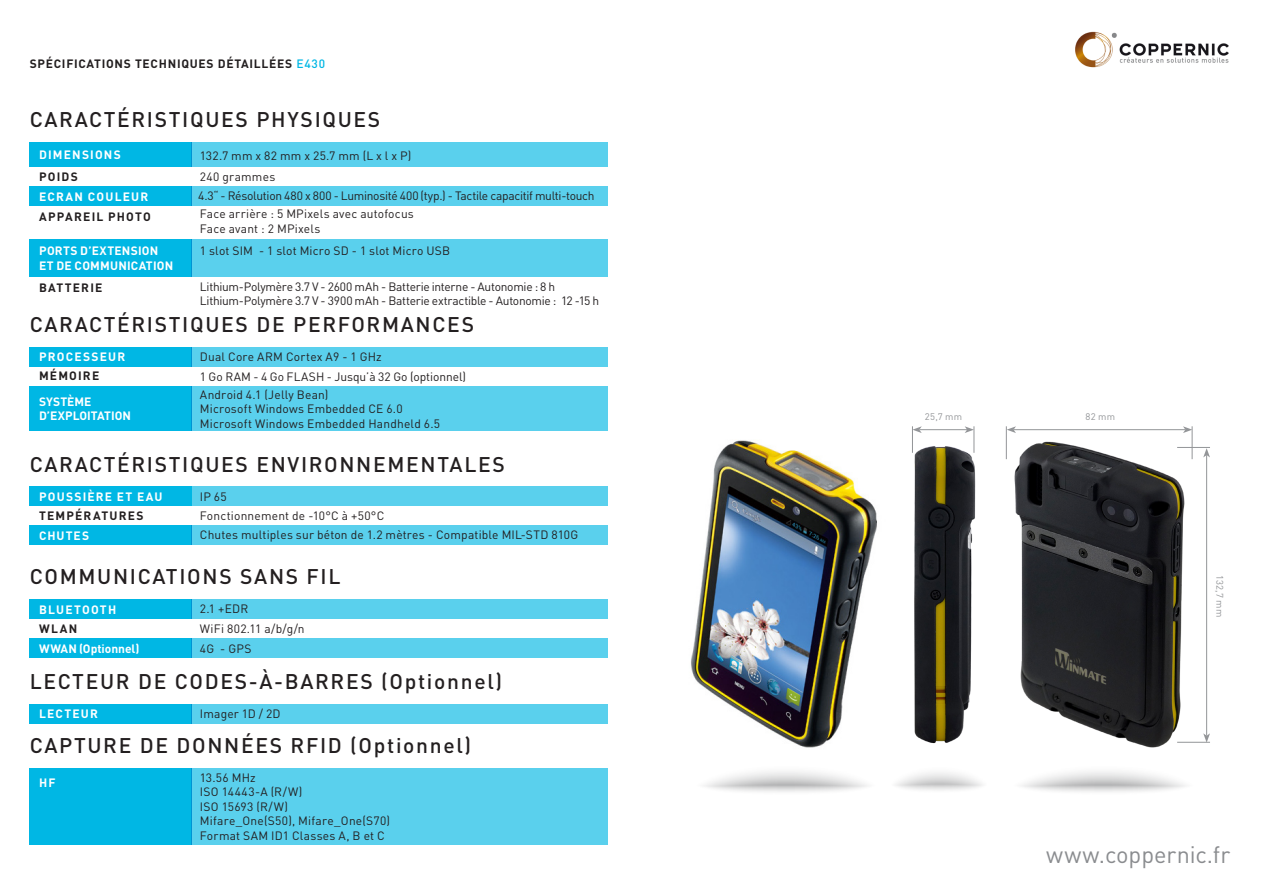
<style>
.page{position:relative;width:1263px;height:893px;background:#fff}
.page>*{position:absolute;margin:0;border:0;box-sizing:border-box;transform-origin:0 0}
.t1{font:23.55px "DINOT";letter-spacing:-.005em;color:#8a8c8f}
.t2{font:500 21px "DINOT";letter-spacing:.08em;color:#231f20}
.t3{font:12px/14.4px "DINOT";letter-spacing:.015em;color:#231f20}
.t4{font:12px/14.4px "DINOT";letter-spacing:-.025em;color:#231f20}
.t5{font:700 12px "DINOT";letter-spacing:.1em;color:#fff}
.t6{font:700 12px "DINOT";letter-spacing:.09em;color:#231f20}
.t7{font:700 12px "DINOT";letter-spacing:.06em;color:#231f20}
.t8{font:700 12px/14.4px "DINOT";letter-spacing:.015em;color:#fff}
.t9{font:700 12px/14.4px "DINOT";color:#fff}
.t10{font:700 12px "DINOT";letter-spacing:.08em;color:#fff}
.t11{font:700 12px "DINOT";letter-spacing:-.005em;color:#fff}
.t12{font:9.45px "DINOT";letter-spacing:.025em;color:#939598}
.s1{font-weight:500;color:#00b7e4}
</style>
<div class="page">
<img style="left:1075px;top:31px;width:154px;height:37px">
<div style="left:30px;top:186px;width:162px;height:20px;background:#00b7e4"></div>
<div style="left:30px;top:239px;width:162px;height:38px;background:#00b7e4"></div>
<div style="left:191px;top:186px;width:417px;height:20px;background:#5ad0ed"></div>
<div style="left:191px;top:239px;width:417px;height:38px;background:#5ad0ed"></div>
<div style="left:30px;top:142px;width:162px;height:25px;background:#00b7e4"></div>
<div style="left:30px;top:704px;width:162px;height:19px;background:#00b7e4"></div>
<div style="left:30px;top:347px;width:162px;height:19px;background:#00b7e4"></div>
<div style="left:30px;top:599px;width:162px;height:20px;background:#00b7e4"></div>
<div style="left:30px;top:525px;width:162px;height:20px;background:#00b7e4"></div>
<div style="left:30px;top:486px;width:162px;height:20px;background:#00b7e4"></div>
<div style="left:30px;top:386px;width:162px;height:45px;background:#00b7e4"></div>
<div style="left:30px;top:638px;width:162px;height:19px;background:#00b7e4"></div>
<div style="left:191px;top:142px;width:417px;height:25px;background:#5ad0ed"></div>
<div style="left:191px;top:704px;width:417px;height:19px;background:#5ad0ed"></div>
<div style="left:191px;top:347px;width:417px;height:19px;background:#5ad0ed"></div>
<div style="left:191px;top:599px;width:417px;height:20px;background:#5ad0ed"></div>
<div style="left:191px;top:525px;width:417px;height:20px;background:#5ad0ed"></div>
<div style="left:192px;top:486px;width:416px;height:20px;background:#5ad0ed"></div>
<div style="left:191px;top:386px;width:417px;height:45px;background:#5ad0ed"></div>
<div style="left:191px;top:638px;width:417px;height:19px;background:#5ad0ed"></div>
<div style="left:30px;top:768px;width:162px;height:77px;background:#00b7e4"></div>
<div style="left:191px;top:768px;width:417px;height:77px;background:#5ad0ed"></div>
<svg style="left:1022px;top:771px;width:163px;height:21px"></svg>
<svg style="left:704px;top:771px;width:278px;height:21px"></svg>
<img style="left:691px;top:440px;width:186px;height:308px">
<img style="left:1005px;top:426px;width:205px;height:322px">
<img style="left:914px;top:446px;width:62px;height:298px">
<hr style="left:919px;top:429px;width:48px;height:1px;background:#939598">
<hr style="left:1013px;top:429px;width:172px;height:1px;background:#939598">
<svg style="left:1007px;top:426px;width:9px;height:7px"></svg>
<svg style="left:1183px;top:426px;width:9px;height:7px"></svg>
<hr style="left:1206px;top:455px;width:1px;height:281px;background:#939598">
<svg style="left:1203px;top:448px;width:7px;height:9px"></svg>
<svg style="left:1203px;top:733px;width:7px;height:9px"></svg>
<svg style="left:912px;top:426px;width:10px;height:27px"></svg>
<hr style="left:1006px;top:426px;width:1px;height:33px;background:#939598">
<hr style="left:1177px;top:447px;width:33px;height:1px;background:#939598">
<svg style="left:965px;top:426px;width:10px;height:27px"></svg>
<hr style="left:1192px;top:426px;width:1px;height:33px;background:#939598">
<hr style="left:1177px;top:742px;width:33px;height:1px;background:#939598">
<p class="t7" style="left:30px;top:55px;width:297px">SPÉCIFICATIONS TECHNIQUES DÉTAILLÉES <span class="s1">E430</span></p>
<h2 class="t2" style="left:30px;top:106px;width:352px">CARACTÉRISTIQUES PHYSIQUES</h2>
<p class="t10" style="left:39px;top:147px;width:83px">DIMENSIONS</p>
<p class="t3" style="left:200px;top:148px;width:213px">132.7 mm x 82 mm x 25.7 mm (L x l x P)</p>
<p class="t6" style="left:39px;top:169px;width:40px">POIDS</p>
<p class="t6" style="left:39px;top:209px;width:113px">APPAREIL PHOTO</p>
<p class="t5" style="left:39px;top:189px;width:111px">ECRAN COULEUR</p>
<p class="t3" style="left:200px;top:169px;width:77px">240 grammes</p>
<p class="t4" style="left:198px;top:189px;width:398px">4.3“ - Résolution 480 x 800 - Luminosité 400 (typ.) - Tactile capacitif multi-touch</p>
<p class="t3" style="left:200px;top:206px;width:216px">Face arrière : 5 MPixels avec autofocus<br>Face avant : 2 MPixels</p>
<p class="t8" style="left:39px;top:243px;width:136px">PORTS D’EXTENSION<br>ET DE COMMUNICATION</p>
<p class="t3" style="left:200px;top:244px;width:252px">1 slot SIM - 1 slot Micro SD - 1 slot Micro USB</p>
<p class="t6" style="left:39px;top:280px;width:65px">BATTERIE</p>
<p class="t4" style="left:200px;top:279px;width:401px">Lithium-Polymère 3.7 V - 2600 mAh - Batterie interne - Autonomie : 8 h<br>Lithium-Polymère 3.7 V - 3900 mAh - Batterie extractible - Autonomie : 12 -15 h</p>
<h2 class="t2" style="left:30px;top:311px;width:446px">CARACTÉRISTIQUES DE PERFORMANCES</h2>
<p class="t5" style="left:39px;top:349px;width:88px">PROCESSEUR</p>
<p class="t3" style="left:200px;top:349px;width:183px">Dual Core ARM Cortex A9 - 1 GHz</p>
<p class="t6" style="left:39px;top:368px;width:62px">MÉMOIRE</p>
<p class="t3" style="left:200px;top:369px;width:268px">1 Go RAM - 4 Go FLASH - Jusqu’à 32 Go (optionnel)</p>
<p class="t9" style="left:39px;top:394px;width:93px">SYSTÈME<br>D’EXPLOITATION</p>
<p class="t3" style="left:200px;top:387px;width:242px">Android 4.1 (Jelly Bean)<br>Microsoft Windows Embedded CE 6.0<br>Microsoft Windows Embedded Handheld 6.5</p>
<h2 class="t2" style="left:30px;top:450px;width:477px">CARACTÉRISTIQUES ENVIRONNEMENTALES</h2>
<p class="t5" style="left:39px;top:488px;width:125px">POUSSIÈRE ET EAU</p>
<p class="t3" style="left:200px;top:489px;width:28px">IP 65</p>
<p class="t6" style="left:39px;top:508px;width:106px">TEMPÉRATURES</p>
<p class="t3" style="left:200px;top:508px;width:186px">Fonctionnement de -10°C à +50°C</p>
<p class="t10" style="left:39px;top:527px;width:51px">CHUTES</p>
<p class="t3" style="left:200px;top:528px;width:380px">Chutes multiples sur béton de 1.2 mètres - Compatible MIL-STD 810G</p>
<h2 class="t2" style="left:30px;top:563px;width:312px">COMMUNICATIONS SANS FIL</h2>
<p class="t5" style="left:39px;top:601px;width:79px">BLUETOOTH</p>
<p class="t3" style="left:200px;top:602px;width:50px">2.1 +EDR</p>
<p class="t6" style="left:39px;top:620px;width:40px">WLAN</p>
<p class="t3" style="left:200px;top:621px;width:106px">WiFi 802.11 a/b/g/n</p>
<p class="t11" style="left:39px;top:640px;width:102px">WWAN (Optionnel)</p>
<p class="t3" style="left:200px;top:642px;width:53px">4G - GPS</p>
<h2 class="t2" style="left:30px;top:668px;width:474px">LECTEUR DE CODES-À-BARRES (Optionnel)</h2>
<p class="t5" style="left:39px;top:706px;width:60px">LECTEUR</p>
<p class="t3" style="left:200px;top:706px;width:82px">Imager 1D / 2D</p>
<h2 class="t2" style="left:30px;top:732px;width:443px">CAPTURE DE DONNÉES RFID (Optionnel)</h2>
<p class="t10" style="left:39px;top:775px;width:18px">HF</p>
<p class="t3" style="left:200px;top:770px;width:192px">13.56 MHz<br>ISO 14443-A (R/W)<br>ISO 15693 (R/W)<br>Mifare_One(S50), Mifare_One(S70)<br>Format SAM ID1 Classes A, B et C</p>
<p class="t12" style="left:925px;top:410px;width:39px">25,7 mm</p>
<p class="t12" style="left:1086px;top:410px;width:31px">82 mm</p>
<p class="t12" style="left:1226px;top:575px;width:44px;rotate:90deg">132,7 mm</p>
<h1 class="t1" style="left:1046px;top:840px;width:186px">www.coppernic.fr</h1>
</div>
